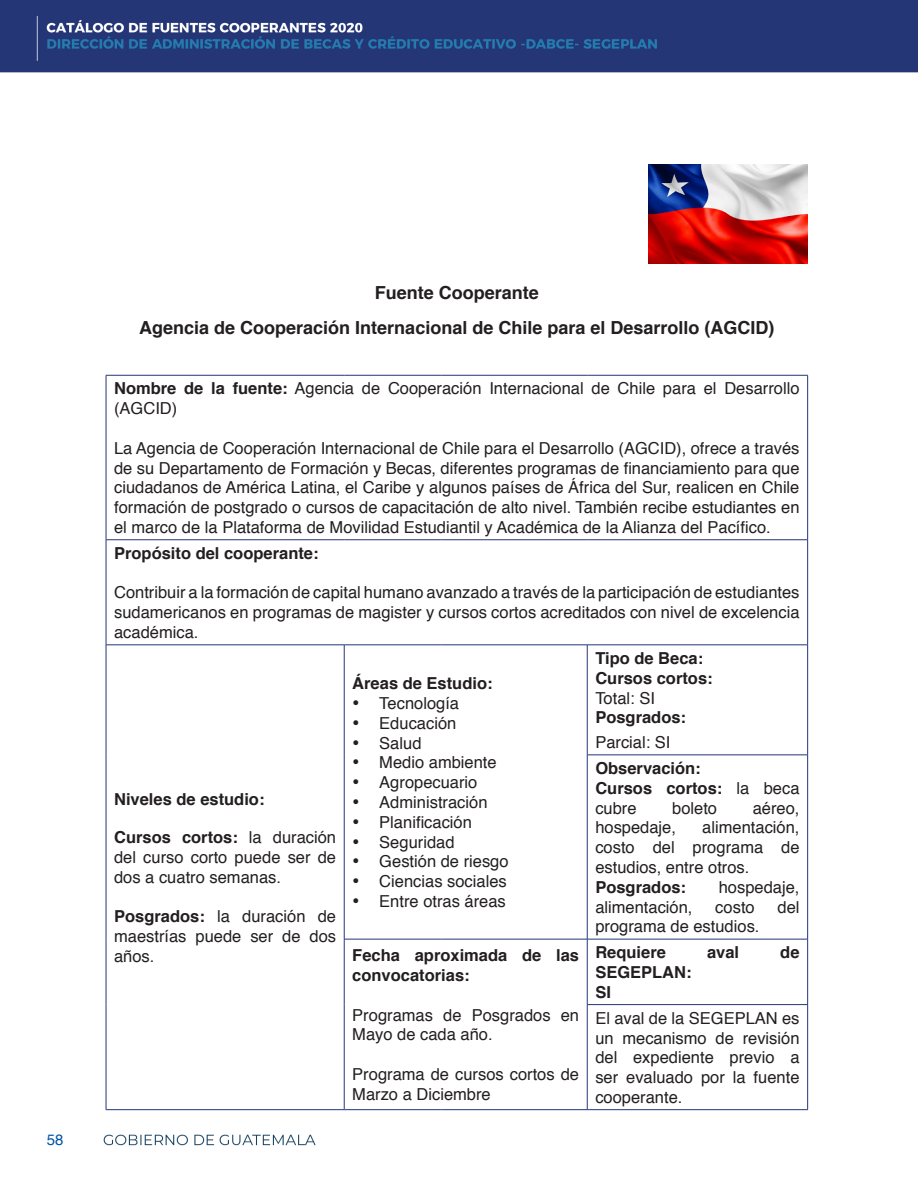
<style>
.page{position:relative;width:918px;height:1188px;background:#fff}
.page>*{position:absolute;margin:0;border:0;box-sizing:border-box;transform-origin:0 0}
.t1{font:700 18px/35.1px "Helvetica";color:#231f20;text-align:center}
.t2{font:16.5px/19.8px "Helvetica";color:#231f20;text-align:justify}
.t3{font:700 16.5px/19.8px "Helvetica";color:#231f20}
.t4{font:15px "Helvetica";color:#0155a5}
.s1{font-weight:700}
.s2{font-weight:400}
</style>
<div class="page">
<img style="left:0;top:0;width:918px;height:1146px">
<img style="left:649px;top:164px;width:159px;height:100px">
<hr style="left:106px;top:375px;width:238px;height:1px;background:#243676">
<hr style="left:106px;top:375px;width:1px;height:165px;background:#243676">
<hr style="left:344px;top:375px;width:98px;height:1px;background:#243676">
<hr style="left:442px;top:375px;width:145px;height:1px;background:#243676">
<hr style="left:587px;top:375px;width:221px;height:1px;background:#243676">
<hr style="left:807px;top:375px;width:1px;height:165px;background:#243676">
<hr style="left:106px;top:539px;width:238px;height:1px;background:#243676">
<hr style="left:106px;top:540px;width:1px;height:105px;background:#243676">
<hr style="left:344px;top:539px;width:98px;height:1px;background:#243676">
<hr style="left:442px;top:539px;width:145px;height:1px;background:#243676">
<hr style="left:587px;top:539px;width:221px;height:1px;background:#243676">
<hr style="left:807px;top:540px;width:1px;height:105px;background:#243676">
<hr style="left:106px;top:645px;width:238px;height:1px;background:#243676">
<hr style="left:106px;top:645px;width:1px;height:110px;background:#243676">
<hr style="left:106px;top:755px;width:1px;height:184px;background:#243676">
<hr style="left:106px;top:939px;width:1px;height:66px;background:#243676">
<hr style="left:106px;top:1005px;width:1px;height:104px;background:#243676">
<hr style="left:344px;top:645px;width:98px;height:1px;background:#243676">
<hr style="left:344px;top:645px;width:1px;height:110px;background:#243676">
<hr style="left:442px;top:645px;width:145px;height:1px;background:#243676">
<hr style="left:344px;top:755px;width:1px;height:184px;background:#243676">
<hr style="left:587px;top:645px;width:221px;height:1px;background:#243676">
<hr style="left:587px;top:645px;width:1px;height:110px;background:#243676">
<hr style="left:807px;top:645px;width:1px;height:110px;background:#243676">
<hr style="left:587px;top:755px;width:221px;height:1px;background:#243676">
<hr style="left:587px;top:755px;width:1px;height:184px;background:#243676">
<hr style="left:807px;top:755px;width:1px;height:184px;background:#243676">
<hr style="left:344px;top:939px;width:98px;height:1px;background:#243676">
<hr style="left:344px;top:939px;width:1px;height:66px;background:#243676">
<hr style="left:442px;top:939px;width:145px;height:1px;background:#243676">
<hr style="left:344px;top:1005px;width:1px;height:104px;background:#243676">
<hr style="left:587px;top:939px;width:221px;height:1px;background:#243676">
<hr style="left:587px;top:939px;width:1px;height:65px;background:#243676">
<hr style="left:807px;top:939px;width:1px;height:65px;background:#243676">
<hr style="left:587px;top:1004px;width:221px;height:1px;background:#243676">
<hr style="left:587px;top:1005px;width:1px;height:104px;background:#243676">
<hr style="left:807px;top:1005px;width:1px;height:104px;background:#243676">
<hr style="left:106px;top:1109px;width:238px;height:1px;background:#243676">
<hr style="left:344px;top:1109px;width:98px;height:1px;background:#243676">
<hr style="left:442px;top:1109px;width:145px;height:1px;background:#243676">
<hr style="left:587px;top:1109px;width:221px;height:1px;background:#243676">
<p class="t4" style="left:47px;top:1133px;width:18px">58</p>
<p class="t1" style="left:139px;top:276px;width:637px">Fuente Cooperante<br>Agencia de Cooperación Internacional de Chile para el Desarrollo (AGCID)</p>
<p class="t2" style="left:114px;top:380px;width:687px"><span class="s1">Nombre de la fuente:</span> Agencia de Cooperación Internacional de Chile para el Desarrollo (AGCID)</p>
<p class="t2" style="left:114px;top:439px;width:687px">La Agencia de Cooperación Internacional de Chile para el Desarrollo (AGCID), ofrece a través de su Departamento de Formación y Becas, diferentes programas de financiamiento para que ciudadanos de América Latina, el Caribe y algunos países de África del Sur, realicen en Chile formación de postgrado o cursos de capacitación de alto nivel. También recibe estudiantes en el marco de la Plataforma de Movilidad Estudiantil y Académica de la Alianza del Pacífico.</p>
<p class="t3" style="left:114px;top:545px;width:206px">Propósito del cooperante:</p>
<p class="t2" style="left:114px;top:584px;width:687px">Contribuir a la formación de capital humano avanzado a través de la participación de estudiantes sudamericanos en programas de magister y cursos cortos acreditados con nivel de excelencia académica.</p>
<p class="t3" style="left:114px;top:791px;width:152px">Niveles de estudio:</p>
<p class="t2" style="left:114px;top:829px;width:223px"><span class="s1">Cursos cortos:</span> la duración del curso corto puede ser de dos a cuatro semanas.</p>
<p class="t2" style="left:114px;top:908px;width:224px"><span class="s1">Posgrados:</span> la duración de maestrías puede ser de dos años.</p>
<p class="t3" style="left:352px;top:675px;width:142px">Áreas de Estudio:</p>
<p class="t2" style="left:352px;top:695px;width:108px">• Tecnología</p>
<p class="t2" style="left:352px;top:715px;width:106px">• Educación</p>
<p class="t2" style="left:352px;top:734px;width:71px">• Salud</p>
<p class="t2" style="left:352px;top:754px;width:146px">• Medio ambiente</p>
<p class="t2" style="left:352px;top:774px;width:127px">• Agropecuario</p>
<p class="t2" style="left:352px;top:794px;width:137px">• Administración</p>
<p class="t2" style="left:352px;top:814px;width:121px">• Planificación</p>
<p class="t2" style="left:352px;top:833px;width:104px">• Seguridad</p>
<p class="t2" style="left:352px;top:853px;width:158px">• Gestión de riesgo</p>
<p class="t2" style="left:352px;top:873px;width:156px">• Ciencias sociales</p>
<p class="t2" style="left:352px;top:893px;width:155px">• Entre otras áreas</p>
<p class="t3" style="left:352px;top:947px;width:228px">Fecha aproximada de las convocatorias:</p>
<p class="t2" style="left:352px;top:1006px;width:228px">Programas de Posgrados en<br>Mayo de cada año.</p>
<p class="t2" style="left:352px;top:1066px;width:228px">Programa de cursos cortos de<br>Marzo a Diciembre</p>
<p class="t3" style="left:595px;top:650px;width:119px">Tipo de Beca:<br>Cursos cortos:</p>
<p class="t2" style="left:595px;top:689px;width:61px">Total: SI</p>
<p class="t3" style="left:595px;top:709px;width:92px">Posgrados:</p>
<p class="t2" style="left:595px;top:734px;width:77px">Parcial: SI</p>
<p class="t3" style="left:595px;top:760px;width:206px">Observación:<br>Cursos cortos: <span class="s2">la beca cubre</span></p>
<p class="t2" style="left:672px;top:799px;width:46px">boleto</p>
<p class="t2" style="left:753px;top:799px;width:48px">aéreo,</p>
<p class="t2" style="left:595px;top:819px;width:82px">hospedaje,</p>
<p class="t2" style="left:595px;top:819px;width:206px;text-indent:107px">alimentación, costo del programa de estudios, entre otros.</p>
<p class="t3" style="left:595px;top:878px;width:92px">Posgrados:</p>
<p class="t2" style="left:719px;top:878px;width:82px">hospedaje,</p>
<p class="t2" style="left:595px;top:898px;width:99px">alimentación,</p>
<p class="t2" style="left:715px;top:898px;width:41px">costo</p>
<p class="t2" style="left:778px;top:898px;width:24px">del</p>
<p class="t2" style="left:595px;top:918px;width:166px">programa de estudios.</p>
<p class="t3" style="left:595px;top:944px;width:72px">Requiere</p>
<p class="t3" style="left:707px;top:944px;width:34px">aval</p>
<p class="t3" style="left:780px;top:944px;width:21px">de</p>
<p class="t3" style="left:595px;top:964px;width:98px">SEGEPLAN:<br>SI</p>
<p class="t2" style="left:595px;top:1009px;width:206px">El aval de la SEGEPLAN es un mecanismo de revisión del expediente previo a ser evaluado por la fuente cooperante.</p>
</div>
